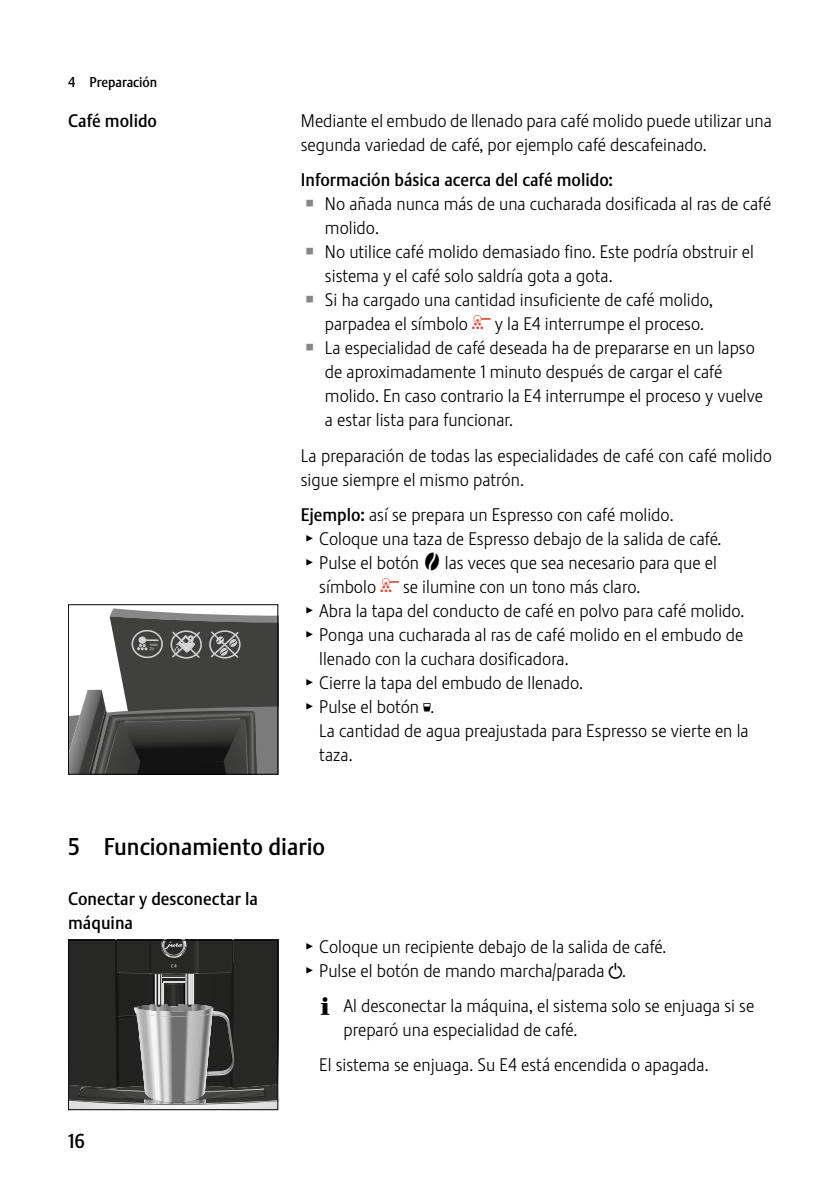
<style>
.page{position:relative;width:840px;height:1191px;background:#fff}
.page>*{position:absolute;margin:0;border:0;box-sizing:border-box;transform-origin:0 0}
.t1{font:24px "Stalemate Pro 2 J Medium";color:#000}
.t2{font:20px "Stalemate Pro 2 J Medium";color:#000}
.t3{font:18px/24px "Stalemate Pro 2 J Light";color:#000}
.t4{font:18px/24px "Stalemate Pro 2 J Medium";color:#000}
.t5{font:14px "Stalemate Pro 2 J Medium";color:#000}
.t6{font:4.2px/4.2px "Arial";color:#cfd0d0}
.s1{font-family:"Jura Pict 2006";font-size:24px;color:#868786}
.s2{font-family:"Jura Pict 2006";color:#e84035}
.s3{font-family:"Stalemate Pro 2 J Medium"}
.s4{font-family:"Jura Pict 2006"}
</style>
<div class="page">
<svg style="left:70px;top:608px;width:206px;height:164px"></svg>
<div style="left:68px;top:604px;width:210px;height:170px;border:1px solid #000"></div>
<svg style="left:70px;top:942px;width:206px;height:166px;background:#4b4b4a"></svg>
<div style="left:68px;top:940px;width:210px;height:170px;border:1px solid #000"></div>
<p class="t5" style="left:68px;top:73px;width:91px">4 Preparación</p>
<p class="t4" style="left:68px;top:109px;width:90px">Café molido</p>
<p class="t6" style="left:150px;top:642px;width:11px;rotate:1deg">max.<br>2X</p>
<p class="t3" style="left:300px;top:109px;width:472px">Mediante el embudo de llenado para café molido puede utilizar una segunda variedad de café, por ejemplo café descafeinado.</p>
<p class="t4" style="left:300px;top:168px;width:313px">Información básica acerca del café molido:</p>
<p class="t3" style="left:306px;top:192px;width:466px"><span class="s1">U</span> No añada nunca más de una cucharada dosificada al ras de café</p>
<p class="t3" style="left:325px;top:216px;width:55px">molido.</p>
<p class="t3" style="left:306px;top:240px;width:448px"><span class="s1">U</span> No utilice café molido demasiado fino. Este podría obstruir el</p>
<p class="t3" style="left:325px;top:264px;width:289px">sistema y el café solo saldría gota a gota.</p>
<p class="t3" style="left:306px;top:288px;width:408px"><span class="s1">U</span> Si ha cargado una cantidad insuficiente de café molido,</p>
<p class="t3" style="left:325px;top:312px;width:380px">parpadea el símbolo <span class="s2">£</span> y la E4 interrumpe el proceso.</p>
<p class="t3" style="left:306px;top:336px;width:449px"><span class="s1">U</span> La especialidad de café deseada ha de prepararse en un lapso</p>
<p class="t3" style="left:325px;top:360px;width:398px">de aproximadamente 1 minuto después de cargar el café</p>
<p class="t3" style="left:325px;top:384px;width:439px">molido. En caso contrario la E4 interrumpe el proceso y vuelve</p>
<p class="t3" style="left:325px;top:408px;width:189px">a estar lista para funcionar.</p>
<p class="t3" style="left:300px;top:443px;width:472px">La preparación de todas las especialidades de café con café molido sigue siempre el mismo patrón.</p>
<p class="t3" style="left:300px;top:503px;width:374px"><span class="s3">Ejemplo:</span> así se prepara un Espresso con café molido.</p>
<p class="t3" style="left:306px;top:527px;width:416px"><span class="s4">T</span> Coloque una taza de Espresso debajo de la salida de café.</p>
<p class="t3" style="left:306px;top:551px;width:411px"><span class="s4">T</span> Pulse el botón <span class="s4">s</span> las veces que sea necesario para que el</p>
<p class="t3" style="left:319px;top:575px;width:322px">símbolo <span class="s2">£</span> se ilumine con un tono más claro.</p>
<p class="t3" style="left:306px;top:599px;width:439px"><span class="s4">T</span> Abra la tapa del conducto de café en polvo para café molido.</p>
<p class="t3" style="left:306px;top:623px;width:438px"><span class="s4">T</span> Ponga una cucharada al ras de café molido en el embudo de</p>
<p class="t3" style="left:319px;top:647px;width:251px">llenado con la cuchara dosificadora.</p>
<p class="t3" style="left:306px;top:671px;width:278px"><span class="s4">T</span> Cierre la tapa del embudo de llenado.</p>
<p class="t3" style="left:306px;top:695px;width:129px"><span class="s4">T</span> Pulse el botón <sup>[</sup>.</p>
<p class="t3" style="left:319px;top:719px;width:430px">La cantidad de agua preajustada para Espresso se vierte en la</p>
<p class="t3" style="left:319px;top:743px;width:35px">taza.</p>
<h1 class="t1" style="left:68px;top:831px;width:258px">5 Funcionamiento diario</h1>
<p class="t4" style="left:68px;top:886px;width:191px">Conectar y desconectar la máquina</p>
<p class="t2" style="left:68px;top:1129px;width:18px">16</p>
<p class="t3" style="left:306px;top:934px;width:361px"><span class="s4">T</span> Coloque un recipiente debajo de la salida de café.<br><span class="s4">T</span> Pulse el botón de mando marcha/parada <span class="s4">Q</span>.</p>
<p class="t3" style="left:343px;top:993px;width:412px;text-indent:-23px"><span class="s4">E</span> Al desconectar la máquina, el sistema solo se enjuaga si se preparó una especialidad de café.</p>
<p class="t3" style="left:319px;top:1053px;width:390px">El sistema se enjuaga. Su E4 está encendida o apagada.</p>
</div>
